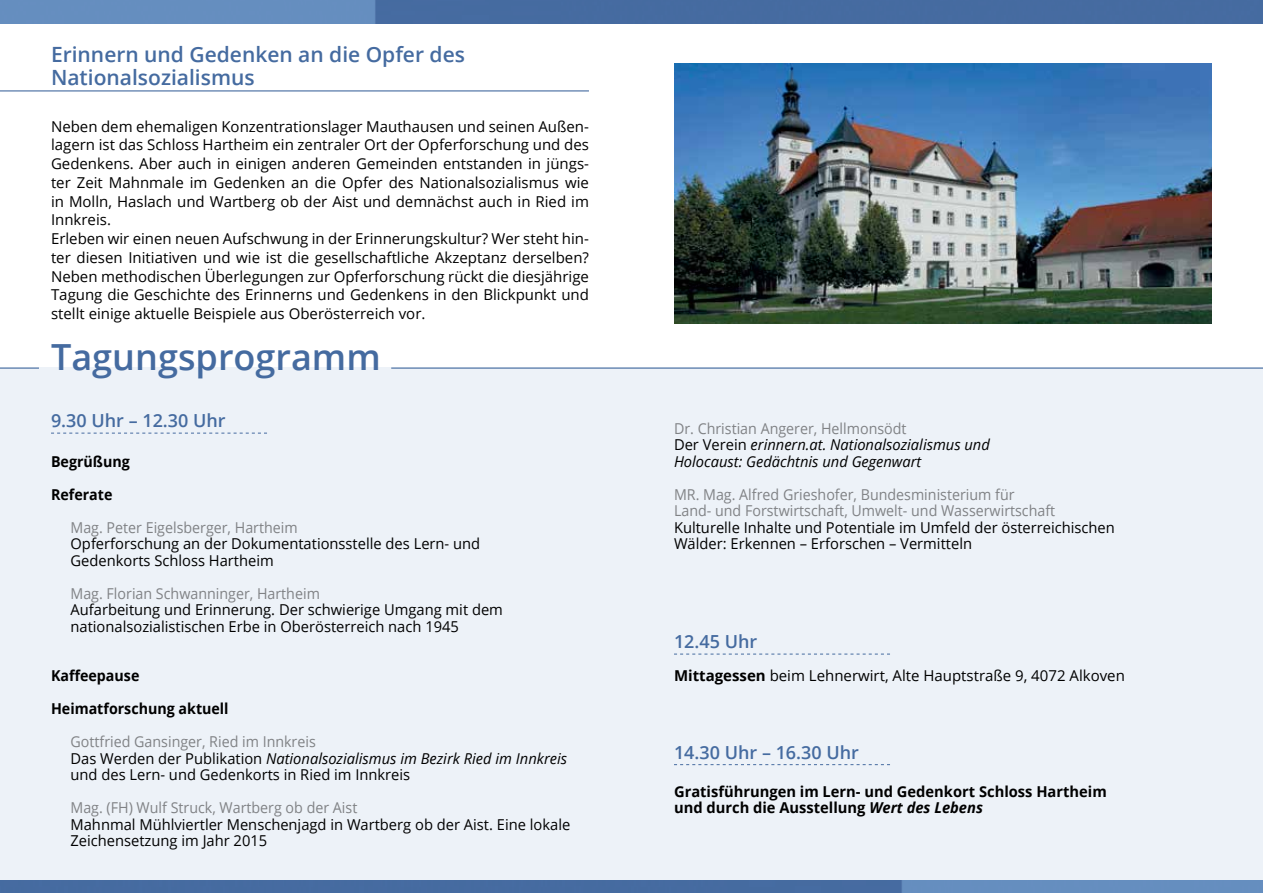
<style>
.page{position:relative;width:1263px;height:893px;background:#fff}
.page>*{position:absolute;margin:0;border:0;box-sizing:border-box;transform-origin:0 0}
.t1{font:600 36px "Open Sans";color:#456ba0}
.t2{font:600 21px/22.5px "Open Sans";color:#456ba0}
.t3{font:600 18px "Open Sans";color:#456ba0}
.t4{font:15px/18.8px "Open Sans";color:#000}
.t5{font:15px/16.5px "Open Sans";color:#808285;scale:.95 1}
.t6{font:italic 15px/16.5px "Open Sans";color:#000}
.t7{font:700 15px/16.5px "Open Sans";color:#000}
.t8{font:700 15px "Open Sans";color:#000;scale:.95 1}
.s1{color:#808285}
.s2{font-style:italic}
.s3{font-style:normal;color:#808285}
.s4{font-style:normal}
.s5{font-weight:700}
</style>
<div class="page">
<div style="left:0;top:367px;width:1263px;height:526px;background:#edf2f8"></div>
<img style="left:0;top:880px;width:1263px;height:13px">
<img style="left:0;top:0;width:1263px;height:23px">
<hr style="left:391px;top:368px;width:872px;height:1px;background:#456ba0">
<hr style="left:0;top:368px;width:39px;height:1px;background:#456ba0">
<hr style="left:0;top:90px;width:589px;height:1px;background:#456ba0">
<svg style="left:51px;top:433px;width:216px;height:1px"></svg>
<svg style="left:674px;top:654px;width:216px;height:1px"></svg>
<img style="left:674px;top:64px;width:538px;height:260px">
<svg style="left:674px;top:764px;width:216px;height:1px"></svg>
<h2 class="t2" style="left:51px;top:43px;width:415px">Erinnern und Gedenken an die Opfer des<br>Nationalsozialismus</h2>
<p class="t4" style="left:51px;top:116px;width:539px">Neben dem ehemaligen Konzentrationslager Mauthausen und seinen Außen&shy;lagern ist das Schloss Hartheim ein zentraler Ort der Opferforschung und des Gedenkens. Aber auch in einigen anderen Gemeinden entstanden in jüngs&shy;ter Zeit Mahnmale im Gedenken an die Opfer des Nationalsozialismus wie in Molln, Haslach und Wartberg ob der Aist und demnächst auch in Ried im Innkreis.<br>Erleben wir einen neuen Aufschwung in der Erinnerungskultur? Wer steht hin&shy;ter diesen Initiativen und wie ist die gesellschaftliche Akzeptanz derselben?<br>Neben methodischen Überlegungen zur Opferforschung rückt die diesjährige Tagung die Geschichte des Erinnerns und Gedenkens in den Blickpunkt und stellt einige aktuelle Beispiele aus Oberösterreich vor.</p>
<h1 class="t1" style="left:51px;top:332px;width:331px">Tagungsprogramm</h1>
<p class="t3" style="left:51px;top:408px;width:176px">9.30 Uhr – 12.30 Uhr</p>
<p class="t8" style="left:51px;top:450px;width:84px">Begrüßung</p>
<p class="t8" style="left:51px;top:483px;width:66px">Referate</p>
<p class="t5" style="left:71px;top:518px;width:241px">Mag. Peter Eigelsberger, Hartheim</p>
<p class="t4" style="left:71px;top:535px;width:411px;line-height:16.5px">Opferforschung an der Dokumentationsstelle des Lern- und<br>Gedenkorts Schloss Hartheim</p>
<p class="t5" style="left:71px;top:584px;width:264px">Mag. Florian Schwanninger, Hartheim</p>
<p class="t4" style="left:71px;top:601px;width:434px;line-height:16.5px">Aufarbeitung und Erinnerung. Der schwierige Umgang mit dem nationalsozialistischen Erbe in Oberösterreich nach 1945</p>
<p class="t8" style="left:51px;top:665px;width:95px">Kaffeepause</p>
<p class="t8" style="left:51px;top:698px;width:188px">Heimatforschung aktuell</p>
<p class="t4" style="left:71px;top:733px;width:498px;line-height:16.5px"><span class="s1">Gottfried Gansinger, Ried im Innkreis<br></span>Das Werden der Publikation <span class="s2">Nationalsozialismus im Bezirk Ried im Innkreis </span>und des Lern- und Gedenkorts in Ried im Innkreis</p>
<p class="t5" style="left:71px;top:799px;width:303px">Mag. (FH) Wulf Struck, Wartberg ob der Aist</p>
<p class="t4" style="left:71px;top:815px;width:501px;line-height:16.5px">Mahnmal Mühlviertler Menschenjagd in Wartberg ob der Aist. Eine lokale<br>Zeichensetzung im Jahr 2015</p>
<p class="t6" style="left:674px;top:419px;width:317px"><span class="s3">Dr. Christian Angerer, Hellmonsödt<br></span><span class="s4">Der Verein</span> erinnern.at. Nationalsozialismus und<br>Holocaust: Gedächtnis und Gegenwart</p>
<p class="t5" style="left:674px;top:485px;width:403px">MR. Mag. Alfred Grieshofer, Bundesministerium für<br>Land- und Forstwirtschaft, Umwelt- und Wasserwirtschaft</p>
<p class="t4" style="left:674px;top:518px;width:442px;line-height:16.5px">Kulturelle Inhalte und Potentiale im Umfeld der österreichischen<br>Wälder: Erkennen – Erforschen – Vermitteln</p>
<p class="t3" style="left:674px;top:629px;width:85px">12.45 Uhr</p>
<p class="t4" style="left:674px;top:666px;width:452px"><span class="s5">Mittagessen</span> beim Lehnerwirt, Alte Hauptstraße 9, 4072 Alkoven</p>
<p class="t3" style="left:674px;top:740px;width:186px">14.30 Uhr – 16.30 Uhr</p>
<p class="t7" style="left:674px;top:782px;width:434px">Gratisführungen im Lern- und Gedenkort Schloss Hartheim und durch die Ausstellung <span class="s2">Wert des Lebens</span></p>
</div>
